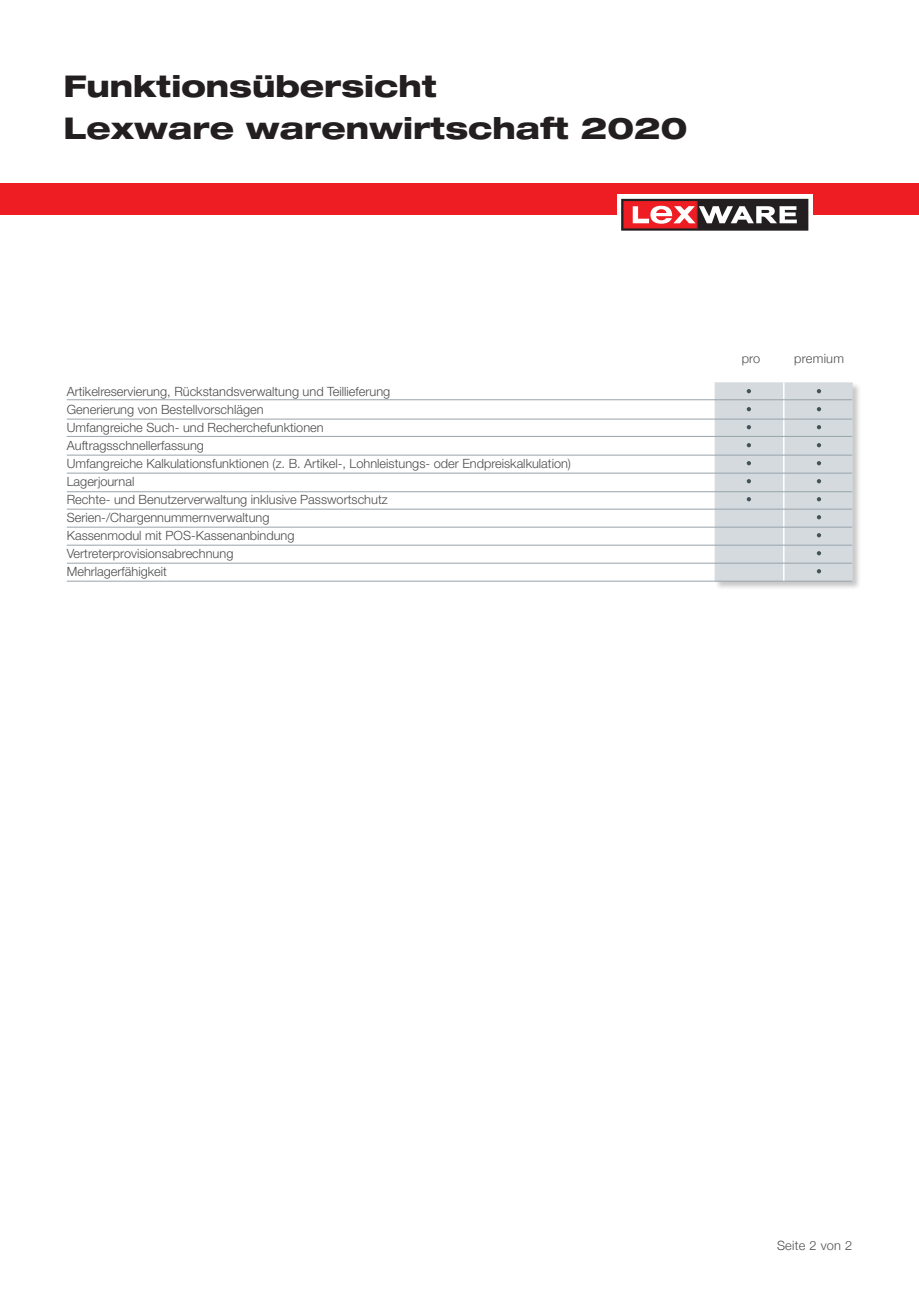
<style>
.page{position:relative;width:919px;height:1289px;background:#fff}
.page>*{position:absolute;margin:0;border:0;box-sizing:border-box;transform-origin:0 0}
.t1{font:800 expanded 30px/42px "Helvetica Neue";color:#231f20}
.t2{font:300 12.75px/18px "Helvetica Neue LT Std";color:#4b4c4d}
.t3{font:300 12.75px "Helvetica Neue";letter-spacing:.02em;color:#4b4c4d}
</style>
<div class="page">
<div style="left:714px;top:382px;width:147px;height:208px;background:#231f20;opacity:.25"></div>
<div style="left:714px;top:382px;width:138px;height:199px;background:#d4dade;border:1px solid #d4dade"></div>
<hr style="left:783px;top:382px;width:1px;height:199px;background:#fff">
<div style="left:0;top:183px;width:918px;height:32px;background:#ee1d23"></div>
<div style="left:617px;top:194px;width:195px;height:41px;background:#fff"></div>
<div style="left:621px;top:199px;width:187px;height:32px;background:#231f20"></div>
<svg style="left:623px;top:201px;width:173px;height:28px"></svg>
<hr style="left:67px;top:419px;width:785px;height:1px;background:#99a4ab">
<hr style="left:67px;top:399px;width:785px;height:1px;background:#99a4ab">
<hr style="left:67px;top:473px;width:785px;height:1px;background:#99a4ab">
<hr style="left:67px;top:527px;width:785px;height:1px;background:#99a4ab">
<hr style="left:67px;top:545px;width:785px;height:1px;background:#99a4ab">
<hr style="left:67px;top:563px;width:785px;height:1px;background:#99a4ab">
<hr style="left:67px;top:581px;width:785px;height:1px;background:#99a4ab">
<hr style="left:67px;top:455px;width:785px;height:1px;background:#99a4ab">
<hr style="left:67px;top:436px;width:785px;height:1px;background:#99a4ab">
<hr style="left:67px;top:491px;width:785px;height:1px;background:#99a4ab">
<hr style="left:67px;top:509px;width:785px;height:1px;background:#99a4ab">
<svg style="left:746px;top:389px;width:5px;height:4px"></svg>
<svg style="left:746px;top:407px;width:5px;height:4px"></svg>
<svg style="left:746px;top:425px;width:5px;height:4px"></svg>
<svg style="left:746px;top:443px;width:5px;height:4px"></svg>
<svg style="left:746px;top:461px;width:5px;height:4px"></svg>
<svg style="left:746px;top:479px;width:5px;height:4px"></svg>
<svg style="left:746px;top:497px;width:5px;height:4px"></svg>
<svg style="left:816px;top:389px;width:5px;height:4px"></svg>
<svg style="left:816px;top:407px;width:5px;height:4px"></svg>
<svg style="left:816px;top:425px;width:5px;height:4px"></svg>
<svg style="left:816px;top:443px;width:5px;height:4px"></svg>
<svg style="left:816px;top:461px;width:5px;height:4px"></svg>
<svg style="left:816px;top:479px;width:5px;height:4px"></svg>
<svg style="left:816px;top:497px;width:5px;height:4px"></svg>
<svg style="left:816px;top:515px;width:5px;height:4px"></svg>
<svg style="left:816px;top:533px;width:5px;height:4px"></svg>
<svg style="left:816px;top:551px;width:5px;height:4px"></svg>
<svg style="left:816px;top:569px;width:5px;height:4px"></svg>
<h1 class="t1" style="left:64px;top:64px;width:625px">Funktionsübersicht<br>Lexware warenwirtschaft 2020</h1>
<p class="t2" style="left:67px;top:382px;width:505px">Artikelreservierung, Rückstandsverwaltung und Teillieferung<br>Generierung von Bestellvorschlägen<br>Umfangreiche Such- und Recherchefunktionen<br>Auftragsschnellerfassung<br>Umfangreiche Kalkulationsfunktionen (z. B. Artikel-, Lohnleistungs- oder Endpreiskalkulation)<br>Lagerjournal<br>Rechte- und Benutzerverwaltung inklusive Passwortschutz Serien-/Chargennummernverwaltung<br>Kassenmodul mit POS-Kassenanbindung<br>Vertreterprovisionsabrechnung<br>Mehrlagerfähigkeit</p>
<p class="t3" style="left:741px;top:348px;width:20px">pro</p>
<p class="t3" style="left:794px;top:348px;width:51px">premium</p>
<p class="t3" style="left:777px;top:1235px;width:77px">Seite 2 von 2</p>
</div>
